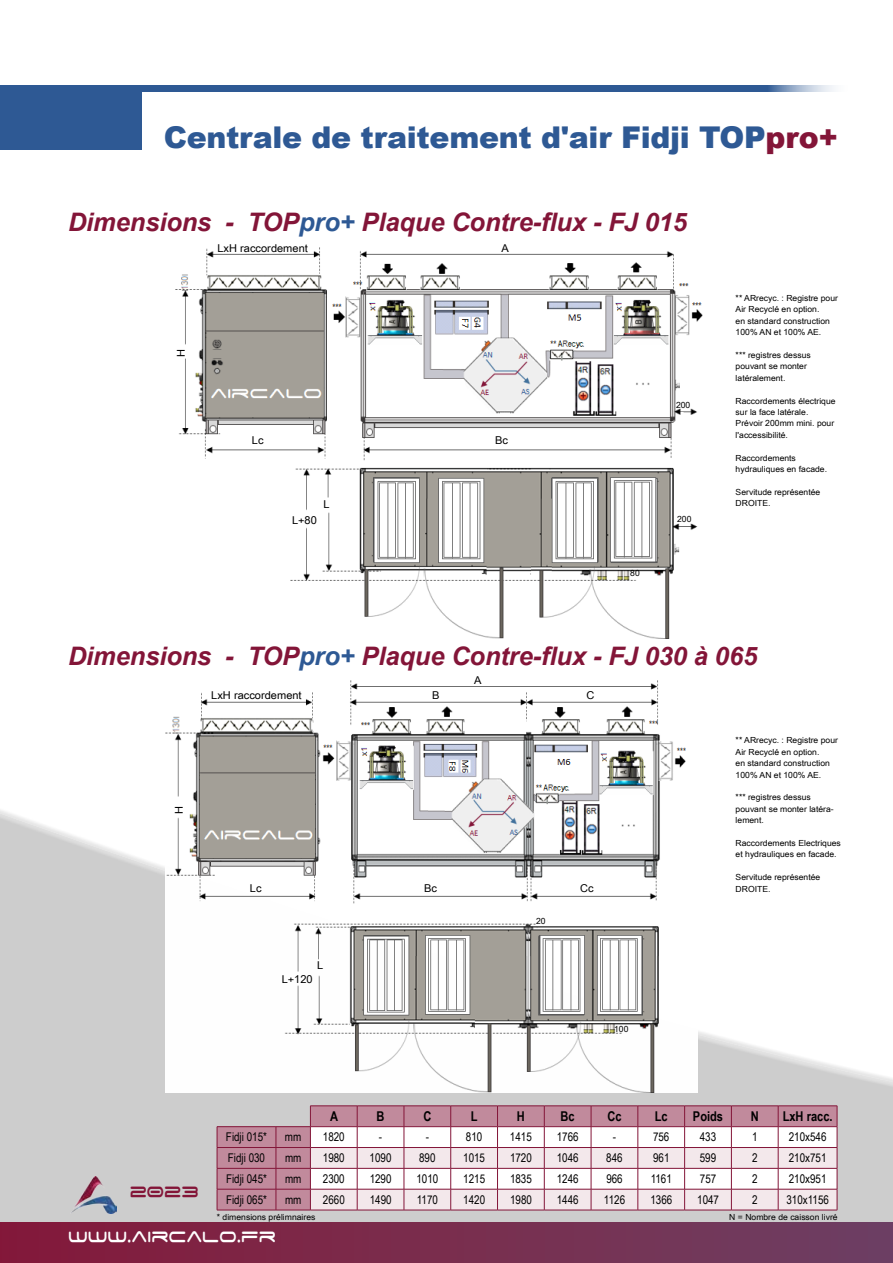
<style>
.page{position:relative;width:893px;height:1263px;background:#fff}
.page>*{position:absolute;margin:0;border:0;box-sizing:border-box;transform-origin:0 0}
.t1{font:900 30px "Arial";letter-spacing:-.01em;color:#2e5994}
.t2{font:italic 700 25.5px "Arial";letter-spacing:-.005em;color:#831538}
.t3{font:24.3px "Space Age";color:#fff;scale:.8 1}
.t4{font:24.3px "Space Age";color:#831538;scale:.8 1}
.t5{font:700 13.5px "Arial Narrow";color:#000}
.t6{font:12px "Arial Narrow";color:#000}
.t7{font:10.8px "Arial Narrow";color:#000;scale:1.25 1}
.t8{font:8.4px/11.4px "Arial Narrow";color:#000;scale:1.25 1}
.s1{color:#831538}
.s2{color:#2e5994}
</style>
<div class="page">
<div style="left:0;top:798px;width:893px;height:465px;background:#fff;opacity:.75"></div>
<div style="left:0;top:1033px;width:893px;height:230px;background:#000;opacity:.5"></div>
<div style="left:0;top:1222px;width:893px;height:41px;background:linear-gradient(to right,#841939,#6d4063)"></div>
<div style="left:0;top:85px;width:853px;height:6px;background:#2e5994"></div>
<div style="left:0;top:86px;width:142px;height:64px;background:#2e5994"></div>
<img style="left:71px;top:1177px;width:45px;height:36px">
<img style="left:176px;top:248px;width:527px;height:391px">
<img style="left:166px;top:680px;width:531px;height:413px">
<svg style="left:217px;top:1106px;width:93px;height:104px;background:#c295a4"></svg>
<hr style="left:217px;top:1126px;width:59px;height:1px;background:#831538">
<hr style="left:276px;top:1126px;width:34px;height:1px;background:#831538">
<hr style="left:217px;top:1147px;width:59px;height:1px;background:#831538">
<hr style="left:276px;top:1147px;width:34px;height:1px;background:#831538">
<hr style="left:217px;top:1168px;width:59px;height:1px;background:#831538">
<hr style="left:276px;top:1168px;width:34px;height:1px;background:#831538">
<hr style="left:217px;top:1189px;width:59px;height:1px;background:#831538">
<svg style="left:217px;top:1127px;width:1px;height:83px"></svg>
<hr style="left:276px;top:1189px;width:34px;height:1px;background:#831538">
<svg style="left:276px;top:1127px;width:1px;height:83px"></svg>
<hr style="left:217px;top:1210px;width:59px;height:1px;background:#831538">
<hr style="left:276px;top:1210px;width:34px;height:1px;background:#831538">
<hr style="left:310px;top:1210px;width:47px;height:1px;background:#831538">
<hr style="left:357px;top:1210px;width:47px;height:1px;background:#831538">
<hr style="left:404px;top:1210px;width:47px;height:1px;background:#831538">
<hr style="left:451px;top:1210px;width:46px;height:1px;background:#831538">
<hr style="left:497px;top:1210px;width:47px;height:1px;background:#831538">
<hr style="left:544px;top:1210px;width:47px;height:1px;background:#831538">
<hr style="left:591px;top:1210px;width:47px;height:1px;background:#831538">
<hr style="left:638px;top:1210px;width:47px;height:1px;background:#831538">
<hr style="left:685px;top:1210px;width:46px;height:1px;background:#831538">
<hr style="left:731px;top:1210px;width:47px;height:1px;background:#831538">
<hr style="left:778px;top:1210px;width:59px;height:1px;background:#831538">
<hr style="left:310px;top:1105px;width:47px;height:1px;background:#831538">
<hr style="left:357px;top:1105px;width:47px;height:1px;background:#831538">
<hr style="left:404px;top:1105px;width:47px;height:1px;background:#831538">
<hr style="left:451px;top:1105px;width:46px;height:1px;background:#831538">
<hr style="left:497px;top:1105px;width:47px;height:1px;background:#831538">
<hr style="left:544px;top:1105px;width:47px;height:1px;background:#831538">
<hr style="left:591px;top:1105px;width:47px;height:1px;background:#831538">
<hr style="left:638px;top:1105px;width:47px;height:1px;background:#831538">
<hr style="left:685px;top:1105px;width:46px;height:1px;background:#831538">
<hr style="left:731px;top:1105px;width:47px;height:1px;background:#831538">
<hr style="left:778px;top:1105px;width:59px;height:1px;background:#831538">
<svg style="left:310px;top:1106px;width:528px;height:104px"></svg>
<h1 class="t1" style="left:164px;top:116px;width:676px">Centrale de traitement d'air Fidji TOP<span class="s1">pro+</span></h1>
<h2 class="t2" style="left:68px;top:205px;width:621px">Dimensions - TOP<span class="s2">pro+</span> Plaque Contre-flux - FJ 015</h2>
<p class="t7" style="left:217px;top:241px;width:74px">LxH raccordement</p>
<p class="t7" style="left:502px;top:241px;width:7px">A</p>
<p class="t7" style="left:173px;top:357px;width:8px;rotate:-90deg">H</p>
<p class="t7" style="left:252px;top:433px;width:11px">Lc</p>
<p class="t7" style="left:495px;top:433px;width:12px">Bc</p>
<p class="t7" style="left:323px;top:497px;width:6px">L</p>
<p class="t8" style="left:676px;top:399px;width:13px">200</p>
<p class="t7" style="left:292px;top:512px;width:21px">L+80</p>
<p class="t8" style="left:677px;top:513px;width:13px">200</p>
<p class="t8" style="left:630px;top:567px;width:9px">80</p>
<p class="t8" style="left:736px;top:292px;width:83px">** ARrecyc. : Registre pour<br>Air Recyclé en option.<br>en standard construction<br>100% AN et 100% AE.</p>
<p class="t8" style="left:736px;top:349px;width:62px">*** registres dessus pouvant se monter latéralement.</p>
<p class="t8" style="left:736px;top:395px;width:82px">Raccordements électrique sur la face latérale.<br>Prévoir 200mm mini. pour l'accessibilité.</p>
<p class="t8" style="left:736px;top:452px;width:75px">Raccordements hydrauliques en facade.</p>
<p class="t8" style="left:736px;top:486px;width:69px">Servitude représentée<br>DROITE.</p>
<h2 class="t2" style="left:68px;top:639px;width:691px">Dimensions - TOP<span class="s2">pro+</span> Plaque Contre-flux - FJ 030 à 065</h2>
<p class="t7" style="left:474px;top:672px;width:7px">A</p>
<p class="t7" style="left:211px;top:687px;width:74px">LxH raccordement</p>
<p class="t7" style="left:432px;top:687px;width:7px">B</p>
<p class="t7" style="left:586px;top:687px;width:8px">C</p>
<p class="t7" style="left:171px;top:813px;width:8px;rotate:-90deg">H</p>
<p class="t7" style="left:250px;top:880px;width:11px">Lc</p>
<p class="t7" style="left:424px;top:880px;width:12px">Bc</p>
<p class="t7" style="left:580px;top:880px;width:12px">Cc</p>
<p class="t8" style="left:536px;top:915px;width:9px">20</p>
<p class="t7" style="left:317px;top:957px;width:6px">L</p>
<p class="t7" style="left:282px;top:971px;width:26px">L+120</p>
<p class="t8" style="left:614px;top:1023px;width:13px">100</p>
<p class="t8" style="left:736px;top:734px;width:83px">** ARrecyc. : Registre pour<br>Air Recyclé en option.<br>en standard construction<br>100% AN et 100% AE.</p>
<p class="t8" style="left:736px;top:791px;width:80px">*** registres dessus pouvant se monter latéra&shy;lement.</p>
<p class="t8" style="left:736px;top:837px;width:86px">Raccordements Electriques et hydrauliques en facade.</p>
<p class="t8" style="left:736px;top:871px;width:69px">Servitude représentée<br>DROITE.</p>
<h3 class="t5" style="left:330px;top:1106px;width:9px">A</h3>
<h3 class="t5" style="left:377px;top:1106px;width:9px">B</h3>
<h3 class="t5" style="left:423px;top:1106px;width:9px">C</h3>
<h3 class="t5" style="left:471px;top:1106px;width:8px">L</h3>
<h3 class="t5" style="left:517px;top:1106px;width:9px">H</h3>
<h3 class="t5" style="left:561px;top:1106px;width:16px">Bc</h3>
<h3 class="t5" style="left:607px;top:1106px;width:16px">Cc</h3>
<h3 class="t5" style="left:655px;top:1106px;width:14px">Lc</h3>
<h3 class="t5" style="left:693px;top:1106px;width:32px">Poids</h3>
<h3 class="t5" style="left:751px;top:1106px;width:9px">N</h3>
<h3 class="t5" style="left:783px;top:1106px;width:51px">LxH racc.</h3>
<h3 class="t6" style="left:226px;top:1128px;width:43px">Fidji 015*</h3>
<h3 class="t6" style="left:285px;top:1128px;width:18px">mm</h3>
<h3 class="t6" style="left:323px;top:1128px;width:23px">1820</h3>
<h3 class="t6" style="left:379px;top:1128px;width:5px">-</h3>
<h3 class="t6" style="left:426px;top:1128px;width:5px">-</h3>
<h3 class="t6" style="left:466px;top:1128px;width:18px">810</h3>
<h3 class="t6" style="left:510px;top:1128px;width:23px">1415</h3>
<h3 class="t6" style="left:557px;top:1128px;width:23px">1766</h3>
<h3 class="t6" style="left:613px;top:1128px;width:5px">-</h3>
<h3 class="t6" style="left:653px;top:1128px;width:18px">756</h3>
<h3 class="t6" style="left:700px;top:1128px;width:18px">433</h3>
<h3 class="t6" style="left:752px;top:1128px;width:7px">1</h3>
<h3 class="t6" style="left:789px;top:1128px;width:39px">210x546</h3>
<h3 class="t6" style="left:228px;top:1149px;width:39px">Fidji 030</h3>
<h3 class="t6" style="left:285px;top:1149px;width:18px">mm</h3>
<h3 class="t6" style="left:323px;top:1149px;width:23px">1980</h3>
<h3 class="t6" style="left:370px;top:1149px;width:23px">1090</h3>
<h3 class="t6" style="left:419px;top:1149px;width:18px">890</h3>
<h3 class="t6" style="left:463px;top:1149px;width:23px">1015</h3>
<h3 class="t6" style="left:510px;top:1149px;width:23px">1720</h3>
<h3 class="t6" style="left:557px;top:1149px;width:23px">1046</h3>
<h3 class="t6" style="left:606px;top:1149px;width:18px">846</h3>
<h3 class="t6" style="left:653px;top:1149px;width:18px">961</h3>
<h3 class="t6" style="left:700px;top:1149px;width:18px">599</h3>
<h3 class="t6" style="left:752px;top:1149px;width:7px">2</h3>
<h3 class="t6" style="left:789px;top:1149px;width:39px">210x751</h3>
<h3 class="t6" style="left:226px;top:1170px;width:43px">Fidji 045*</h3>
<h3 class="t6" style="left:285px;top:1170px;width:18px">mm</h3>
<h3 class="t6" style="left:323px;top:1170px;width:23px">2300</h3>
<h3 class="t6" style="left:370px;top:1170px;width:23px">1290</h3>
<h3 class="t6" style="left:416px;top:1170px;width:23px">1010</h3>
<h3 class="t6" style="left:463px;top:1170px;width:23px">1215</h3>
<h3 class="t6" style="left:510px;top:1170px;width:23px">1835</h3>
<h3 class="t6" style="left:557px;top:1170px;width:23px">1246</h3>
<h3 class="t6" style="left:606px;top:1170px;width:18px">966</h3>
<h3 class="t6" style="left:651px;top:1170px;width:23px">1161</h3>
<h3 class="t6" style="left:700px;top:1170px;width:18px">757</h3>
<h3 class="t6" style="left:752px;top:1170px;width:7px">2</h3>
<h3 class="t6" style="left:789px;top:1170px;width:39px">210x951</h3>
<h3 class="t6" style="left:226px;top:1191px;width:43px">Fidji 065*</h3>
<h3 class="t6" style="left:285px;top:1191px;width:18px">mm</h3>
<h3 class="t6" style="left:323px;top:1191px;width:23px">2660</h3>
<h3 class="t6" style="left:370px;top:1191px;width:23px">1490</h3>
<h3 class="t6" style="left:417px;top:1191px;width:23px">1170</h3>
<h3 class="t6" style="left:463px;top:1191px;width:23px">1420</h3>
<h3 class="t6" style="left:510px;top:1191px;width:23px">1980</h3>
<h3 class="t6" style="left:557px;top:1191px;width:23px">1446</h3>
<h3 class="t6" style="left:604px;top:1191px;width:23px">1126</h3>
<h3 class="t6" style="left:650px;top:1191px;width:23px">1366</h3>
<h3 class="t6" style="left:697px;top:1191px;width:23px">1047</h3>
<h3 class="t6" style="left:752px;top:1191px;width:7px">2</h3>
<h3 class="t6" style="left:786px;top:1191px;width:44px">310x1156</h3>
<h3 class="t4" style="left:130px;top:1181px;width:88px">2023</h3>
<h3 class="t3" style="left:68px;top:1226px;width:262px">www.aircalo.fr</h3>
<p class="t8" style="left:217px;top:1210px;width:80px">* dimensions prélimnaires</p>
<p class="t8" style="left:729px;top:1210px;width:88px">N = Nombre de caisson livré</p>
</div>
